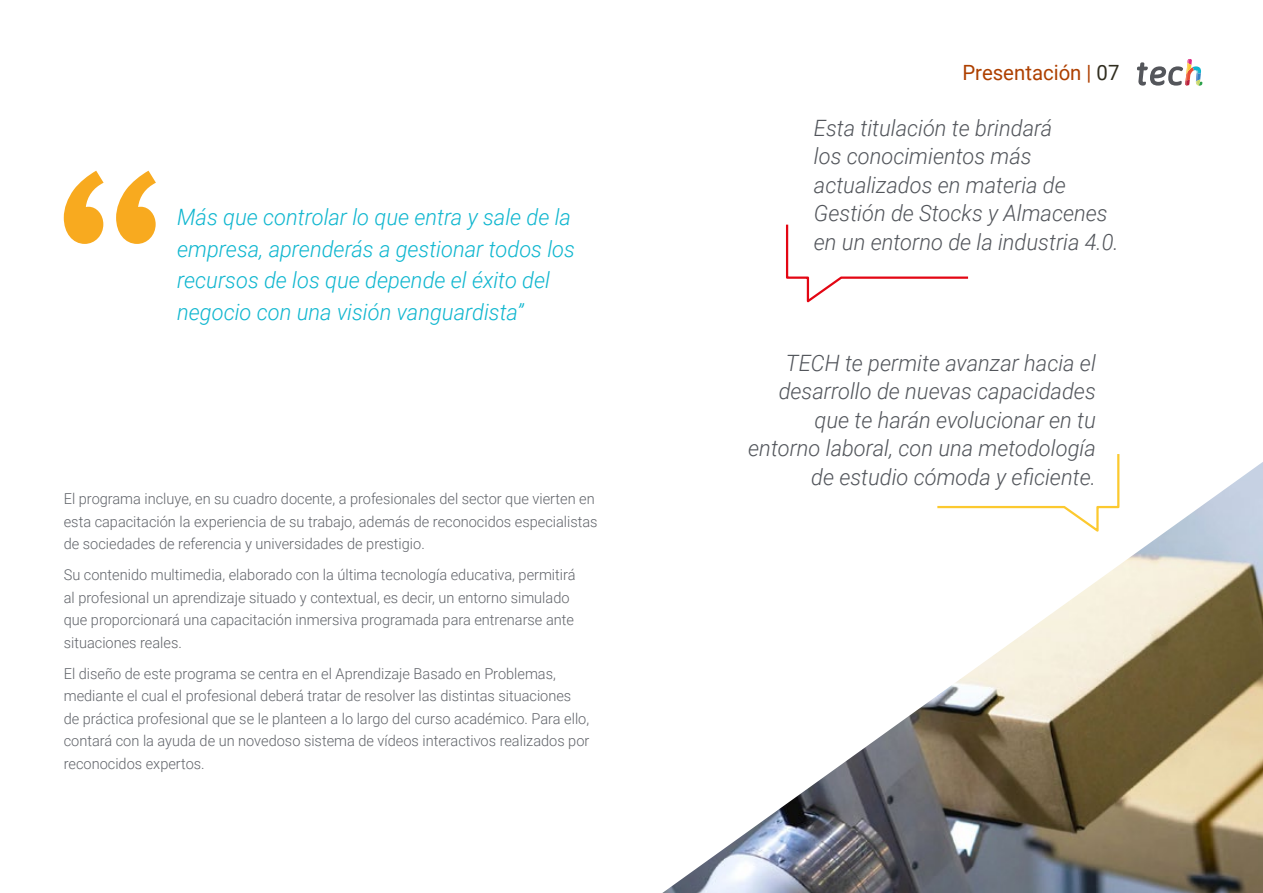
<style>
.page{position:relative;width:1263px;height:893px;background:#fff}
.page>*{position:absolute;margin:0;border:0;box-sizing:border-box;transform-origin:0 0}
.t1{font:italic 300 22.5px/28.5px "Roboto";color:#52555b}
.t2{font:italic 300 22.5px/31.5px "Roboto";color:#0fb6cf}
.t3{font:21px "Roboto";color:#ae4000}
.t4{font:300 15px/22.5px "Roboto";color:#61646a}
.s1{color:#312e20}
</style>
<div class="page">
<svg style="left:786px;top:224px;width:183px;height:79px"></svg>
<img style="left:662px;top:462px;width:601px;height:431px">
<svg style="left:64px;top:171px;width:92px;height:73px"></svg>
<svg style="left:1137px;top:59px;width:65px;height:27px"></svg>
<h1 class="t2" style="left:177px;top:201px;width:399px">Más que controlar lo que entra y sale de la empresa, aprenderás a gestionar todos los recursos de los que depende el éxito del negocio con una visión vanguardista”</h1>
<p class="t4" style="left:64px;top:487px;width:535px">El programa incluye, en su cuadro docente, a profesionales del sector que vierten en esta capacitación la experiencia de su trabajo, además de reconocidos especialistas de sociedades de referencia y universidades de prestigio.</p>
<p class="t4" style="left:64px;top:563px;width:513px">Su contenido multimedia, elaborado con la última tecnología educativa, permitirá al profesional un aprendizaje situado y contextual, es decir, un entorno simulado que proporcionará una capacitación inmersiva programada para entrenarse ante situaciones reales.</p>
<p class="t4" style="left:64px;top:662px;width:527px">El diseño de este programa se centra en el Aprendizaje Basado en Problemas, mediante el cual el profesional deberá tratar de resolver las distintas situaciones de práctica profesional que se le planteen a lo largo del curso académico. Para ello, contará con la ayuda de un novedoso sistema de vídeos interactivos realizados por reconocidos expertos.</p>
<h2 class="t3" style="left:962px;top:57px;width:159px">Presentación | <span class="s1">07</span></h2>
<h1 class="t1" style="left:814px;top:113px;width:306px">Esta titulación te brindará<br>los conocimientos más actualizados en materia de<br>Gestión de Stocks y Almacenes en un entorno de la industria 4.0.</h1>
<h1 class="t1" style="left:748px;top:348px;width:349px;text-align:right">TECH te permite avanzar hacia el desarrollo de nuevas capacidades que te harán evolucionar en tu entorno laboral, con una metodología de estudio cómoda y eficiente.</h1>
</div>
